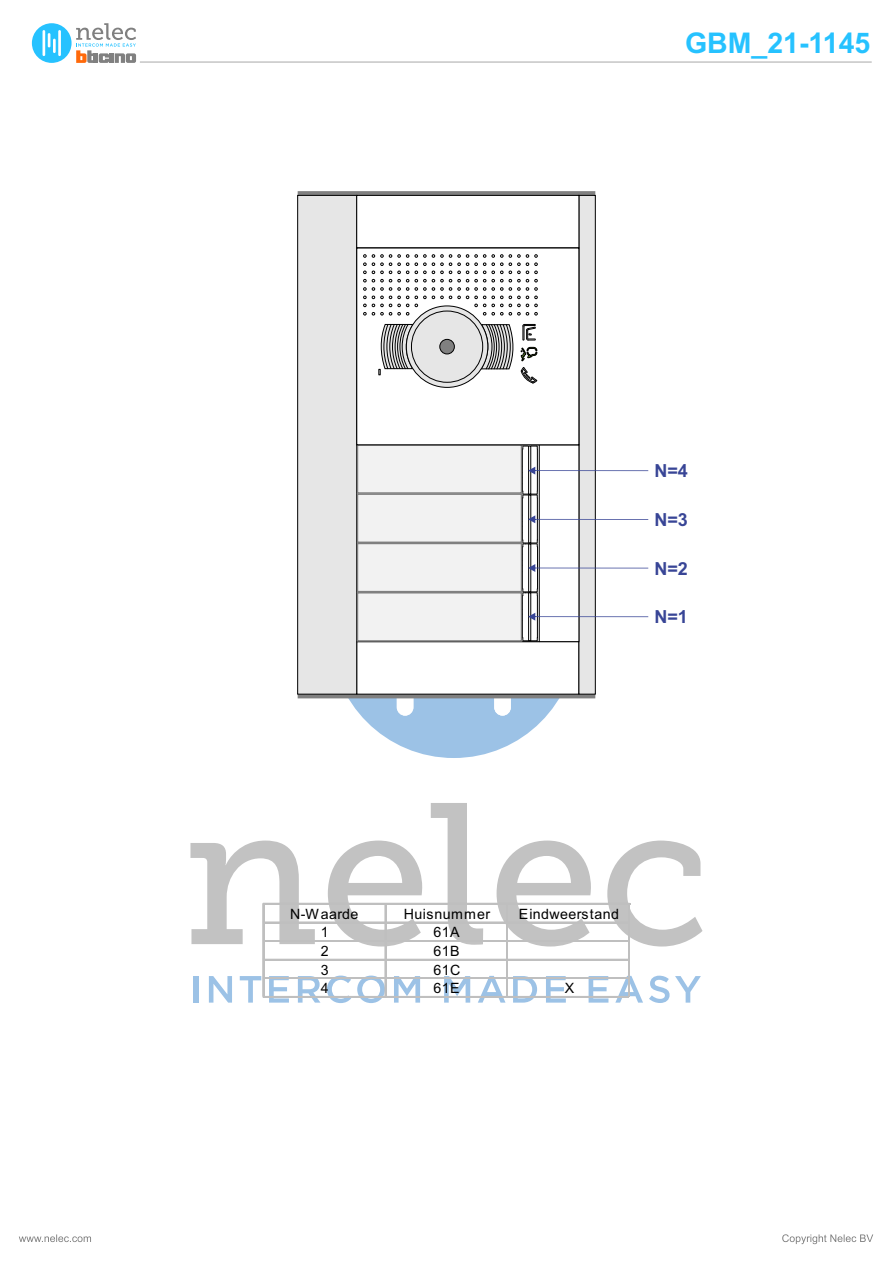
<style>
.page{position:relative;width:893px;height:1263px;background:#fff}
.page>*{position:absolute;margin:0;border:0;box-sizing:border-box;transform-origin:0 0}
.t1{font:700 28.5px "Arial";color:#26c2ff}
.t2{font:700 18px "Arial";color:#384596}
.t3{font:14.25px "Arial";letter-spacing:.025em;color:#000}
</style>
<div class="page">
<svg style="left:19px;top:1234px;width:72px;height:8px"></svg>
<svg style="left:782px;top:1234px;width:91px;height:10px"></svg>
<hr style="left:140px;top:61px;width:732px;height:2px;background:#ccc">
<svg style="left:190px;top:840px;width:125px;height:104px"></svg>
<svg style="left:328px;top:840px;width:94px;height:106px"></svg>
<svg style="left:448px;top:914px;width:35px;height:31px"></svg>
<svg style="left:497px;top:840px;width:94px;height:106px"></svg>
<svg style="left:607px;top:840px;width:95px;height:106px"></svg>
<div style="left:194px;top:976px;width:5px;height:27px;background:#9cc2e6"></div>
<svg style="left:209px;top:976px;width:23px;height:27px"></svg>
<svg style="left:240px;top:976px;width:21px;height:27px"></svg>
<svg style="left:269px;top:976px;width:20px;height:27px"></svg>
<svg style="left:298px;top:976px;width:22px;height:27px"></svg>
<svg style="left:327px;top:975px;width:24px;height:28px"></svg>
<svg style="left:357px;top:975px;width:28px;height:28px"></svg>
<svg style="left:394px;top:976px;width:26px;height:27px"></svg>
<svg style="left:444px;top:976px;width:26px;height:27px"></svg>
<svg style="left:478px;top:976px;width:27px;height:27px"></svg>
<svg style="left:513px;top:976px;width:24px;height:27px"></svg>
<svg style="left:546px;top:976px;width:20px;height:27px"></svg>
<svg style="left:589px;top:976px;width:19px;height:27px"></svg>
<svg style="left:615px;top:976px;width:28px;height:27px"></svg>
<svg style="left:649px;top:976px;width:52px;height:27px"></svg>
<svg style="left:331px;top:698px;width:246px;height:60px;fill:#9cc2e6"></svg>
<div style="left:397px;top:554px;width:16px;height:162px;background:#fff;border-radius:8px"></div>
<div style="left:494px;top:554px;width:17px;height:162px;background:#fff;border-radius:8px"></div>
<div style="left:32px;top:23px;width:40px;height:40px;background:#26c2ff;border-radius:50%"></div>
<hr style="left:43px;top:30px;width:2px;height:26px;background:#fff">
<svg style="left:48px;top:33px;width:2px;height:14px"></svg>
<hr style="left:58px;top:30px;width:3px;height:26px;background:#fff">
<hr style="left:53px;top:39px;width:3px;height:14px;background:#fff">
<svg style="left:76px;top:23px;width:60px;height:40px"></svg>
<div style="left:298px;top:690px;width:297px;height:8px;background:#808080"></div>
<svg style="left:298px;top:191px;width:297px;height:4px"></svg>
<svg style="left:297px;top:195px;width:351px;height:500px"></svg>
<hr style="left:263px;top:903px;width:366px;height:1px;background:#bfbfbf">
<hr style="left:263px;top:922px;width:366px;height:1px;background:#bfbfbf">
<hr style="left:263px;top:940px;width:366px;height:2px;background:#bfbfbf">
<hr style="left:263px;top:959px;width:366px;height:1px;background:#bfbfbf">
<hr style="left:263px;top:977px;width:366px;height:1px;background:#bfbfbf">
<hr style="left:263px;top:978px;width:366px;height:1px;background:#bfbfbf">
<hr style="left:263px;top:996px;width:366px;height:1px;background:#bfbfbf">
<hr style="left:263px;top:903px;width:1px;height:93px;background:#bfbfbf">
<hr style="left:385px;top:903px;width:1px;height:93px;background:#bfbfbf">
<hr style="left:507px;top:903px;width:1px;height:93px;background:#bfbfbf">
<hr style="left:629px;top:903px;width:1px;height:93px;background:#bfbfbf">
<h1 class="t1" style="left:685px;top:33px;width:187px">GBM_21-1145</h1>
<p class="t2" style="left:654px;top:464px;width:35px">N=4</p>
<p class="t2" style="left:654px;top:513px;width:35px">N=3</p>
<p class="t2" style="left:654px;top:561px;width:35px">N=2</p>
<p class="t2" style="left:654px;top:610px;width:35px">N=1</p>
<p class="t3" style="left:290px;top:908px;width:70px">N-Waarde</p>
<p class="t3" style="left:404px;top:908px;width:88px">Huisnummer</p>
<p class="t3" style="left:519px;top:908px;width:102px">Eindweerstand</p>
<p class="t3" style="left:321px;top:927px;width:9px">1</p>
<p class="t3" style="left:433px;top:927px;width:28px">61A</p>
<p class="t3" style="left:321px;top:945px;width:9px">2</p>
<p class="t3" style="left:433px;top:945px;width:28px">61B</p>
<p class="t3" style="left:321px;top:964px;width:9px">3</p>
<p class="t3" style="left:433px;top:964px;width:28px">61C</p>
<p class="t3" style="left:321px;top:983px;width:9px">4</p>
<p class="t3" style="left:433px;top:983px;width:28px">61E</p>
<p class="t3" style="left:565px;top:983px;width:11px">X</p>
</div>
